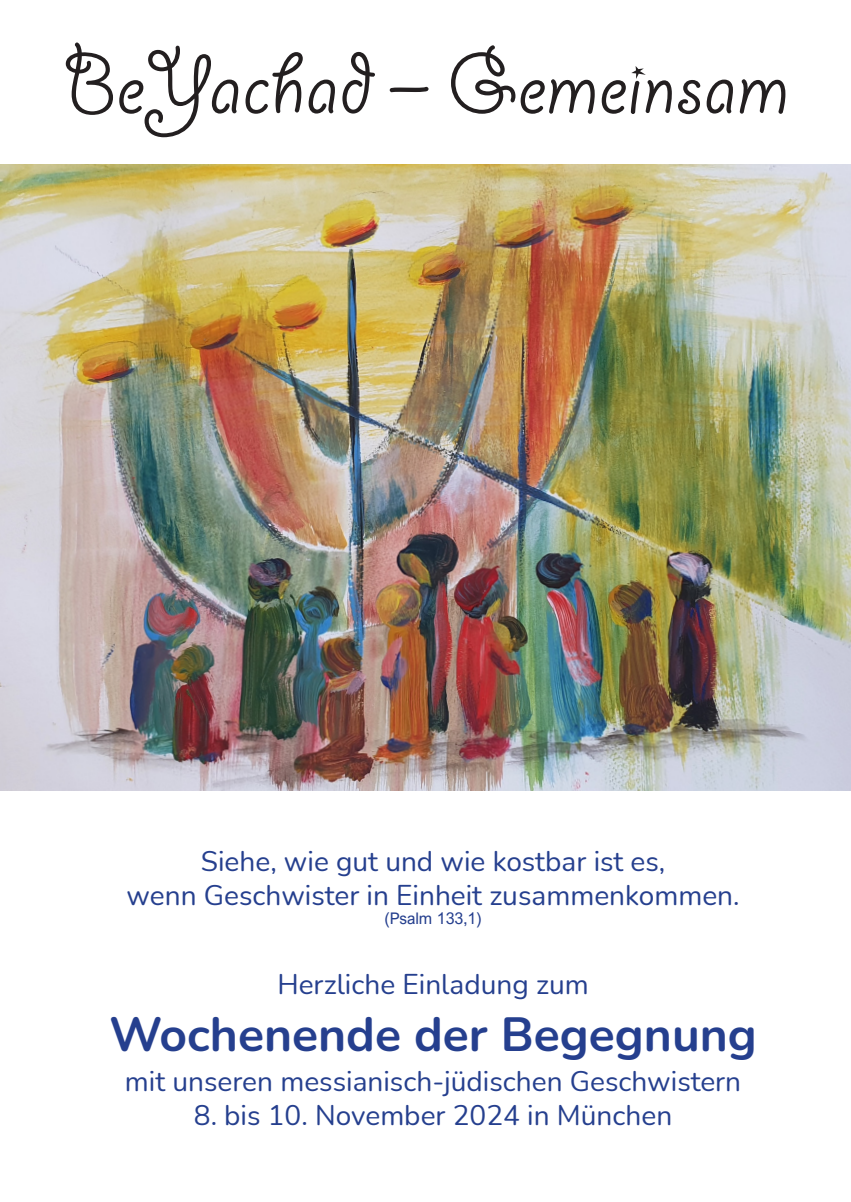
<style>
.page{position:relative;width:851px;height:1202px;background:#fff}
.page>*{position:absolute;margin:0;border:0;box-sizing:border-box;transform-origin:0 0}
.t1{font:96px "Giddyup Std";color:#231f20}
.t2{font:700 48px "Nunito";color:#253f8e}
.t3{font:28px "Nunito";color:#253f8e}
.t4{font:16px "Arial Nova";color:#253f8e}
</style>
<div class="page">
<img style="left:0;top:164px;width:850px;height:626px">
<p class="t1" style="left:62px;top:32px;width:728px">BeYachad – Gemeinsam</p>
<p class="t3" style="left:201px;top:842px;width:466px">Siehe, wie gut und wie kostbar ist es,</p>
<p class="t3" style="left:126px;top:876px;width:614px">wenn Geschwister in Einheit zusammenkommen.</p>
<p class="t4" style="left:384px;top:909px;width:99px">(Psalm 133,1)</p>
<p class="t3" style="left:277px;top:964px;width:313px">Herzliche Einladung zum</p>
<p class="t2" style="left:109px;top:1001px;width:649px">Wochenende der Begegnung</p>
<p class="t3" style="left:125px;top:1062px;width:617px">mit unseren messianisch-jüdischen Geschwistern</p>
<p class="t3" style="left:194px;top:1096px;width:480px">8. bis 10. November 2024 in München</p>
</div>
